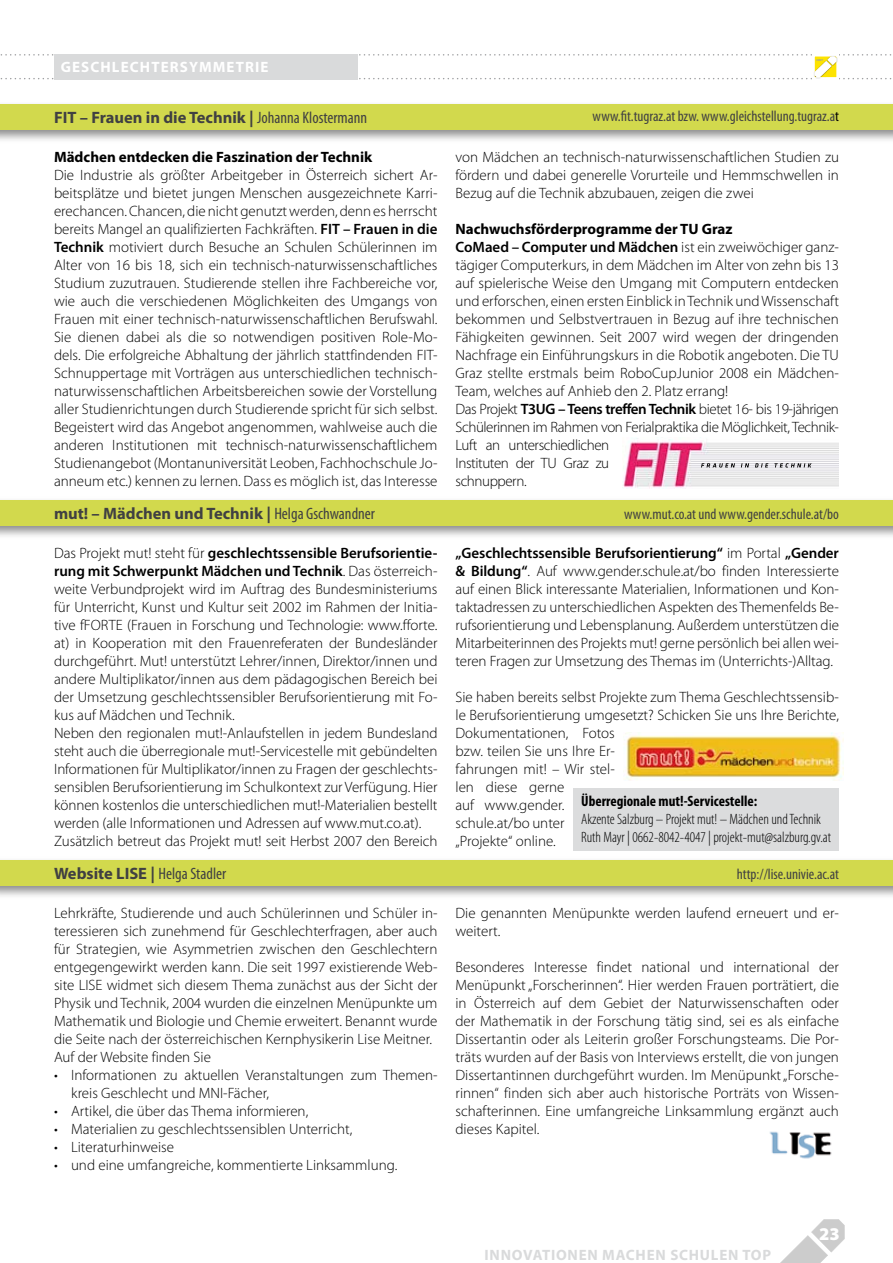
<style>
.page{position:relative;width:893px;height:1263px;background:#fff}
.page>*{position:absolute;margin:0;border:0;box-sizing:border-box;transform-origin:0 0}
.t1{font:900 18px "Myriad Pro";color:#fff}
.t2{font:700 16.5px "Myriad Pro";color:#404042}
.t3{font:300 15px/18px "Myriad Pro";color:#000}
.t4{font:condensed 15px "Myriad Pro";color:#404042}
.t5{font:300 condensed 15px/18px "Myriad Pro";color:#000}
.t6{font:700 15px "Myriad Pro";color:#000}
.t7{font:700 condensed 15px "Myriad Pro";color:#000}
.t8{font:700 15px "Myriad Pro";letter-spacing:.05em;color:#d9dadb}
.t9{font:700 15px "Myriad Pro";letter-spacing:.075em;color:#fff}
.s1{font-weight:400;font-stretch:condensed}
.s2{color:#000}
.s3{font-weight:600}
.s4{font-weight:700}
</style>
<div class="page">
<svg style="left:780px;top:1219px;width:65px;height:44px"></svg>
<div style="left:54px;top:54px;width:304px;height:26px;background:#d9dadb"></div>
<div style="left:0;top:497px;width:893px;height:43px;background:#000;opacity:.45"></div>
<div style="left:0;top:500px;width:893px;height:26px;background:#d2d94d"></div>
<div style="left:0;top:857px;width:893px;height:43px;background:#000;opacity:.45"></div>
<div style="left:0;top:860px;width:893px;height:26px;background:#d2d94d"></div>
<div style="left:0;top:101px;width:893px;height:43px;background:#000;opacity:.45"></div>
<div style="left:0;top:104px;width:893px;height:26px;background:#d2d94d"></div>
<img style="left:623px;top:438px;width:216px;height:51px">
<svg style="left:701px;top:463px;width:111px;height:4px"></svg>
<img style="left:625px;top:732px;width:218px;height:48px">
<img style="left:769px;top:1131px;width:63px;height:28px">
<div style="left:573px;top:788px;width:266px;height:63px;background:#dbdcdd"></div>
<svg style="left:0;top:54px;width:892px;height:25px"></svg>
<p class="t9" style="left:61px;top:57px;width:209px">GESCHLECHTERSYMMETRIE</p>
<p class="t2" style="left:54px;top:107px;width:315px">FIT – Frauen in die Technik | <span class="s1">Johanna Klostermann</span></p>
<p class="t4" style="left:592px;top:107px;width:248px">www.fit.tugraz.at bzw. www.gleichstellung.tugraz.a<span class="s2">t</span></p>
<p class="t6" style="left:54px;top:147px;width:320px">Mädchen entdecken die Faszination der Technik</p>
<p class="t3" style="left:54px;top:166px;width:385px;text-align:justify">Die Industrie als größter Arbeitgeber in Österreich sichert Ar&shy;beitsplätze und bietet jungen Menschen ausgezeichnete Karri&shy;erechancen. Chancen, die nicht genutzt werden, denn es herrscht bereits Mangel an qualifizierten Fachkräften. <span class="s3">FIT – Frauen in die Technik</span> motiviert durch Besuche an Schulen Schülerinnen im Alter von 16 bis 18, sich ein technisch-naturwissenschaftliches Studium zuzutrauen. Studierende stellen ihre Fachbereiche vor, wie auch die verschiedenen Möglichkeiten des Umgangs von Frauen mit einer technisch-naturwissenschaftlichen Berufswahl.<br>Sie dienen dabei als die so notwendigen positiven Role-Mo&shy;dels. Die erfolgreiche Abhaltung der jährlich stattfindenden FIT-Schnuppertage mit Vorträgen aus unterschiedlichen technisch&shy;naturwissenschaftlichen Arbeitsbereichen sowie der Vorstellung aller Studienrichtungen durch Studierende spricht für sich selbst.<br>Begeistert wird das Angebot angenommen, wahlweise auch die anderen Institutionen mit technisch-naturwissenschaftlichem Studienangebot (Montanuniversität Leoben, Fachhochschule Jo&shy;anneum etc.) kennen zu lernen. Dass es möglich ist, das Interesse</p>
<p class="t3" style="left:455px;top:148px;width:385px;text-align:justify">von Mädchen an technisch-naturwissenschaftlichen Studien zu fördern und dabei generelle Vorurteile und Hemmschwellen in Bezug auf die Technik abzubauen, zeigen die zwei</p>
<p class="t3" style="left:455px;top:220px;width:385px"><span class="s4">Nachwuchsförderprogramme der TU Graz<br></span><span class="s3">CoMaed – Computer und Mädchen</span> ist ein zweiwöchiger ganz&shy;tägiger Computerkurs, in dem Mädchen im Alter von zehn bis 13 auf spielerische Weise den Umgang mit Computern entdecken und erforschen, einen ersten Einblick in Technik und Wissenschaft bekommen und Selbstvertrauen in Bezug auf ihre technischen Fähigkeiten gewinnen. Seit 2007 wird wegen der dringenden Nachfrage ein Einführungskurs in die Robotik angeboten. Die TU Graz stellte erstmals beim RoboCupJunior 2008 ein Mädchen-Team, welches auf Anhieb den 2. Platz errang!<br>Das Projekt <span class="s3">T3UG – Teens treffen Technik</span> bietet 16- bis 19-jährigen Schülerinnen im Rahmen von Ferialpraktika die Möglichkeit, Technik-Luft an unterschiedlichen<br>Instituten der TU Graz zu<br>schnuppern.</p>
<p class="t2" style="left:54px;top:503px;width:322px">mut! – Mädchen und Technik | <span class="s1">Helga Gschwandner</span></p>
<p class="t4" style="left:624px;top:505px;width:216px">www.mut.co.at und www.gender.schule.at/bo</p>
<p class="t3" style="left:54px;top:544px;width:385px">Das Projekt mut! steht für <span class="s3">geschlechtssensible Berufsorientie&shy;rung mit Schwerpunkt Mädchen und Technik</span>. Das österreich&shy;weite Verbundprojekt wird im Auftrag des Bundesministeriums für Unterricht, Kunst und Kultur seit 2002 im Rahmen der Initia&shy;tive fFORTE (Frauen in Forschung und Technologie: www.fforte. at) in Kooperation mit den Frauenreferaten der Bundesländer durchgeführt. Mut! unterstützt Lehrer/innen, Direktor/innen und andere Multiplikator/innen aus dem pädagogischen Bereich bei der Umsetzung geschlechtssensibler Berufsorientierung mit Fo&shy;kus auf Mädchen und Technik.<br>Neben den regionalen mut!-Anlaufstellen in jedem Bundesland steht auch die überregionale mut!-Servicestelle mit gebündelten Informationen für Multiplikator/innen zu Fragen der geschlechts&shy;sensiblen Berufsorientierung im Schulkontext zur Verfügung. Hier können kostenlos die unterschiedlichen mut!-Materialien bestellt werden (alle Informationen und Adressen auf www.mut.co.at).<br>Zusätzlich betreut das Projekt mut! seit Herbst 2007 den Bereich</p>
<p class="t3" style="left:455px;top:544px;width:385px;text-align:justify"><span class="s3">„Geschlechtssensible Berufsorientierung“</span> im Portal <span class="s3">„Gender &amp; Bildung“</span>. Auf www.gender.schule.at/bo finden Interessierte auf einen Blick interessante Materialien, Informationen und Kon&shy;taktadressen zu unterschiedlichen Aspekten des Themenfelds Be&shy;rufsorientierung und Lebensplanung. Außerdem unterstützen die Mitarbeiterinnen des Projekts mut! gerne persönlich bei allen wei&shy;teren Fragen zur Umsetzung des Themas im (Unterrichts-)Alltag.</p>
<p class="t3" style="left:455px;top:688px;width:385px">Sie haben bereits selbst Projekte zum Thema Geschlechtssensib&shy;le Berufsorientierung umgesetzt? Schicken Sie uns Ihre Berichte,<br>Dokumentationen, Fotos<br>bzw. teilen Sie uns Ihre Er-<br>fahrungen mit! – Wir stel-<br>len diese gerne<br>auf www.gender.<br>schule.at/bo unter<br>„Projekte“ online.</p>
<p class="t7" style="left:581px;top:791px;width:178px">Überregionale mut!-Servicestelle:</p>
<p class="t5" style="left:581px;top:810px;width:251px">Akzente Salzburg – Projekt mut! – Mädchen und Technik<br>Ruth Mayr | 0662-8042-4047 | projekt-mut@salzburg.gv.at</p>
<p class="t2" style="left:54px;top:863px;width:174px">Website LISE | <span class="s1">Helga Stadler</span></p>
<p class="t4" style="left:737px;top:865px;width:104px">http://lise.univie.ac.at</p>
<p class="t3" style="left:54px;top:904px;width:385px">Lehrkräfte, Studierende und auch Schülerinnen und Schüler in&shy;teressieren sich zunehmend für Geschlechterfragen, aber auch für Strategien, wie Asymmetrien zwischen den Geschlechtern entgegengewirkt werden kann. Die seit 1997 existierende Web&shy;site LISE widmet sich diesem Thema zunächst aus der Sicht der Physik und Technik, 2004 wurden die einzelnen Menüpunkte um Mathematik und Biologie und Chemie erweitert. Benannt wurde die Seite nach der österreichischen Kernphysikerin Lise Meitner.<br>Auf der Website finden Sie</p>
<p class="t3" style="left:71px;top:1066px;width:368px;text-indent:-17px">• Informationen zu aktuellen Veranstaltungen zum Themen&shy;kreis Geschlecht und MNI-Fächer,</p>
<p class="t3" style="left:54px;top:1102px;width:256px">• Artikel, die über das Thema informieren,</p>
<p class="t3" style="left:54px;top:1120px;width:300px">• Materialien zu geschlechtssensiblen Unterricht,</p>
<p class="t3" style="left:54px;top:1138px;width:122px">• Literaturhinweise</p>
<p class="t3" style="left:54px;top:1156px;width:345px">• und eine umfangreiche, kommentierte Linksammlung.</p>
<p class="t3" style="left:455px;top:904px;width:385px">Die genannten Menüpunkte werden laufend erneuert und er&shy;weitert.</p>
<p class="t3" style="left:455px;top:958px;width:385px;text-align:justify">Besonderes Interesse findet national und international der Menüpunkt „Forscherinnen“. Hier werden Frauen porträtiert, die in Österreich auf dem Gebiet der Naturwissenschaften oder der Mathematik in der Forschung tätig sind, sei es als einfache Dissertantin oder als Leiterin großer Forschungsteams. Die Por&shy;träts wurden auf der Basis von Interviews erstellt, die von jungen Dissertantinnen durchgeführt wurden. Im Menüpunkt „Forsche&shy;rinnen“ finden sich aber auch historische Porträts von Wissen&shy;schafterinnen. Eine umfangreiche Linksammlung ergänzt auch dieses Kapitel.</p>
<p class="t8" style="left:485px;top:1245px;width:288px">INNOVATIONEN MACHEN SCHULEN TOP</p>
<p class="t1" style="left:819px;top:1221px;width:20px">23</p>
</div>
